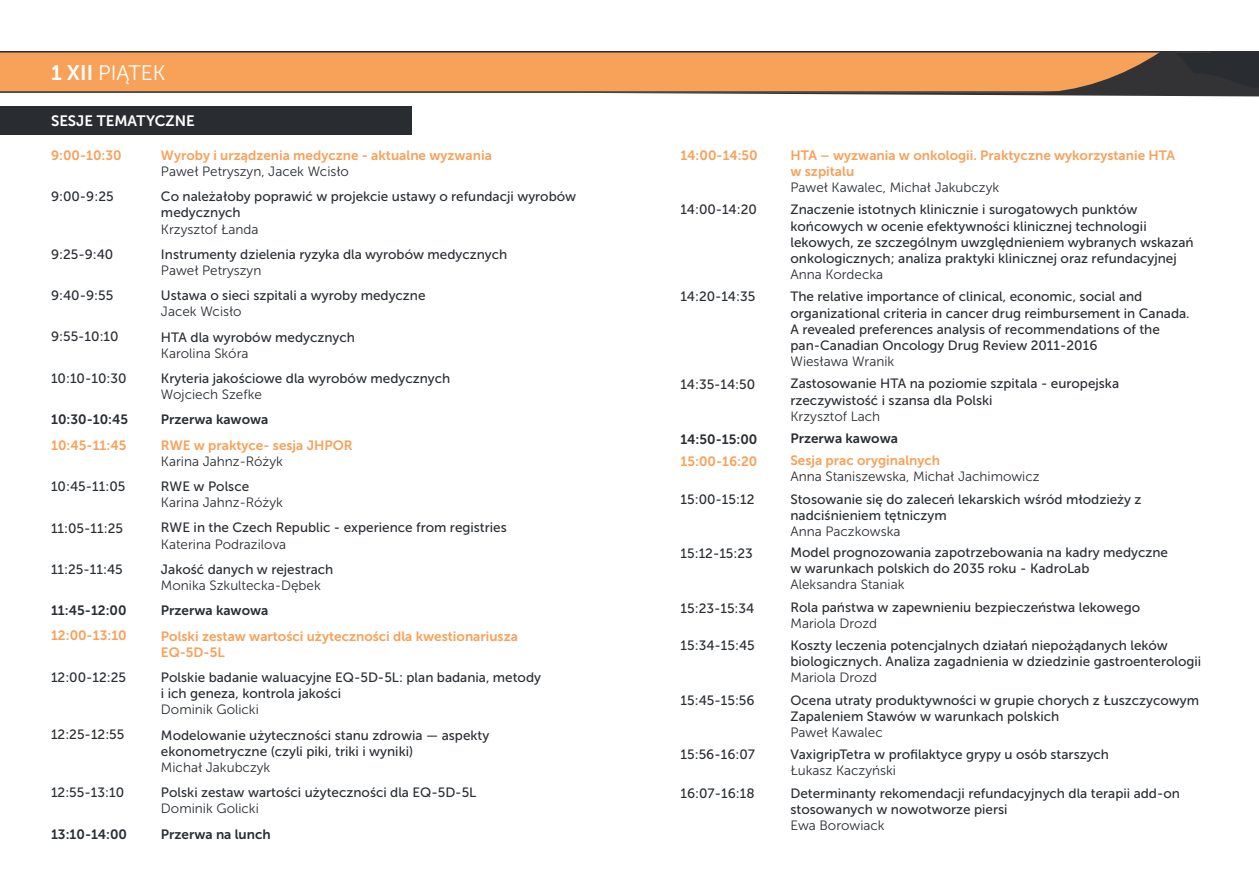
<style>
.page{position:relative;width:1259px;height:893px;background:#fff}
.page>*{position:absolute;margin:0;border:0;box-sizing:border-box;transform-origin:0 0}
.t1{font:21px "Museo Sans 300";color:#fff}
.t2{font:15px "Museo Sans 700";color:#fff}
.t3{font:13.5px/16.2px "Museo Sans 500";color:#292d32}
.t4{font:13.5px "Museo Sans 300";color:#292d32}
.t5{font:13.5px/16.2px "Museo Sans 700";color:#f8a159}
.t6{font:13.5px "Museo Sans 700";color:#292d32}
.s1{font-family:"Museo Sans 700"}
</style>
<div class="page">
<svg style="left:0;top:51px;width:570px;height:42px;background:#e99856"></svg>
<svg style="left:570px;top:51px;width:689px;height:46px;background:#c18757"></svg>
<div style="left:0;top:106px;width:412px;height:29px;background:#292d32"></div>
<h1 class="t1" style="left:51px;top:62px;width:116px"><span class="s1">1 XII</span> PIĄTEK</h1>
<p class="t2" style="left:51px;top:113px;width:145px">SESJE TEMATYCZNE</p>
<p class="t5" style="left:51px;top:147px;width:72px">9:00-10:30</p>
<p class="t3" style="left:51px;top:189px;width:64px">9:00-9:25</p>
<p class="t5" style="left:161px;top:147px;width:332px">Wyroby i urządzenia medyczne - aktualne wyzwania</p>
<p class="t4" style="left:161px;top:164px;width:189px">Paweł Petryszyn, Jacek Wcisło</p>
<p class="t3" style="left:161px;top:188px;width:417px">Co należałoby poprawić w projekcie ustawy o refundacji wyrobów medycznych</p>
<p class="t4" style="left:161px;top:222px;width:99px">Krzysztof Łanda</p>
<p class="t3" style="left:161px;top:246px;width:348px">Instrumenty dzielenia ryzyka dla wyrobów medycznych</p>
<p class="t4" style="left:161px;top:263px;width:102px">Paweł Petryszyn</p>
<p class="t3" style="left:161px;top:288px;width:266px">Ustawa o sieci szpitali a wyroby medyczne</p>
<p class="t4" style="left:161px;top:304px;width:82px">Jacek Wcisło</p>
<p class="t3" style="left:161px;top:329px;width:195px">HTA dla wyrobów medycznych</p>
<p class="t4" style="left:161px;top:346px;width:89px">Karolina Skóra</p>
<p class="t3" style="left:161px;top:370px;width:291px">Kryteria jakościowe dla wyrobów medycznych</p>
<p class="t4" style="left:161px;top:387px;width:102px">Wojciech Szefke</p>
<p class="t6" style="left:161px;top:412px;width:109px">Przerwa kawowa</p>
<p class="t5" style="left:161px;top:437px;width:193px">RWE w praktyce- sesja JHPOR</p>
<p class="t4" style="left:161px;top:454px;width:124px">Karina Jahnz-Różyk</p>
<p class="t3" style="left:161px;top:478px;width:90px">RWE w Polsce</p>
<p class="t4" style="left:161px;top:495px;width:124px">Karina Jahnz-Różyk</p>
<p class="t3" style="left:161px;top:520px;width:347px">RWE in the Czech Republic - experience from registries</p>
<p class="t4" style="left:161px;top:537px;width:127px">Katerina Podrazilova</p>
<p class="t3" style="left:161px;top:561px;width:174px">Jakość danych w rejestrach</p>
<p class="t4" style="left:161px;top:578px;width:161px">Monika Szkultecka-Dębek</p>
<p class="t6" style="left:161px;top:603px;width:109px">Przerwa kawowa</p>
<p class="t5" style="left:161px;top:628px;width:358px">Polski zestaw wartości użyteczności dla kwestionariusza<br>EQ-5D-5L</p>
<p class="t3" style="left:161px;top:669px;width:381px">Polskie badanie waluacyjne EQ-5D-5L: plan badania, metody i ich geneza, kontrola jakości</p>
<p class="t4" style="left:161px;top:702px;width:99px">Dominik Golicki</p>
<p class="t3" style="left:161px;top:727px;width:330px">Modelowanie użyteczności stanu zdrowia — aspekty ekonometryczne (czyli piki, triki i wyniki)</p>
<p class="t4" style="left:161px;top:760px;width:111px">Michał Jakubczyk</p>
<p class="t3" style="left:161px;top:784px;width:317px">Polski zestaw wartości użyteczności dla EQ-5D-5L</p>
<p class="t4" style="left:161px;top:801px;width:99px">Dominik Golicki</p>
<p class="t6" style="left:161px;top:826px;width:111px">Przerwa na lunch</p>
<p class="t3" style="left:51px;top:246px;width:64px">9:25-9:40</p>
<p class="t3" style="left:51px;top:288px;width:64px">9:40-9:55</p>
<p class="t3" style="left:51px;top:329px;width:69px">9:55-10:10</p>
<p class="t3" style="left:51px;top:370px;width:77px">10:10-10:30</p>
<p class="t6" style="left:51px;top:412px;width:79px">10:30-10:45</p>
<p class="t5" style="left:51px;top:437px;width:77px">10:45-11:45</p>
<p class="t3" style="left:51px;top:478px;width:76px">10:45-11:05</p>
<p class="t3" style="left:51px;top:520px;width:74px">11:05-11:25</p>
<p class="t3" style="left:51px;top:561px;width:73px">11:25-11:45</p>
<p class="t6" style="left:51px;top:603px;width:77px">11:45-12:00</p>
<p class="t5" style="left:51px;top:628px;width:77px">12:00-13:10</p>
<p class="t3" style="left:51px;top:669px;width:77px">12:00-12:25</p>
<p class="t3" style="left:51px;top:726px;width:75px">12:25-12:55</p>
<p class="t3" style="left:51px;top:784px;width:75px">12:55-13:10</p>
<p class="t6" style="left:51px;top:826px;width:78px">13:10-14:00</p>
<p class="t5" style="left:680px;top:147px;width:79px">14:00-14:50</p>
<p class="t3" style="left:680px;top:202px;width:78px">14:00-14:20</p>
<p class="t3" style="left:680px;top:288px;width:76px">14:20-14:35</p>
<p class="t3" style="left:680px;top:376px;width:76px">14:35-14:50</p>
<p class="t6" style="left:680px;top:431px;width:78px">14:50-15:00</p>
<p class="t5" style="left:680px;top:453px;width:78px">15:00-16:20</p>
<p class="t3" style="left:680px;top:491px;width:75px">15:00-15:12</p>
<p class="t3" style="left:680px;top:545px;width:74px">15:12-15:23</p>
<p class="t3" style="left:680px;top:600px;width:75px">15:23-15:34</p>
<p class="t3" style="left:680px;top:637px;width:76px">15:34-15:45</p>
<p class="t3" style="left:680px;top:692px;width:76px">15:45-15:56</p>
<p class="t3" style="left:680px;top:746px;width:76px">15:56-16:07</p>
<p class="t3" style="left:680px;top:785px;width:76px">16:07-16:18</p>
<p class="t5" style="left:790px;top:147px;width:386px">HTA – wyzwania w onkologii. Praktyczne wykorzystanie HTA w szpitalu</p>
<p class="t4" style="left:790px;top:180px;width:210px">Paweł Kawalec, Michał Jakubczyk</p>
<p class="t3" style="left:790px;top:202px;width:405px">Znaczenie istotnych klinicznie i surogatowych punktów końcowych w ocenie efektywności klinicznej technologii lekowych, ze szczególnym uwzględnieniem wybranych wskazań onkologicznych; analiza praktyki klinicznej oraz refundacyjnej</p>
<p class="t4" style="left:790px;top:267px;width:94px">Anna Kordecka</p>
<p class="t3" style="left:790px;top:289px;width:401px">The relative importance of clinical, economic, social and organizational criteria in cancer drug reimbursement in Canada.<br>A revealed preferences analysis of recommendations of the pan-Canadian Oncology Drug Review 2011-2016</p>
<p class="t4" style="left:790px;top:354px;width:105px">Wiesława Wranik</p>
<p class="t3" style="left:790px;top:376px;width:330px">Zastosowanie HTA na poziomie szpitala - europejska rzeczywistość i szansa dla Polski</p>
<p class="t4" style="left:790px;top:409px;width:91px">Krzysztof Lach</p>
<p class="t6" style="left:790px;top:431px;width:109px">Przerwa kawowa</p>
<p class="t5" style="left:790px;top:452px;width:151px">Sesja prac oryginalnych</p>
<p class="t4" style="left:790px;top:469px;width:251px">Anna Staniszewska, Michał Jachimowicz</p>
<p class="t3" style="left:790px;top:491px;width:352px">Stosowanie się do zaleceń lekarskich wśród młodzieży z nadciśnieniem tętniczym</p>
<p class="t4" style="left:790px;top:524px;width:111px">Anna Paczkowska</p>
<p class="t3" style="left:790px;top:544px;width:379px">Model prognozowania zapotrzebowania na kadry medyczne w warunkach polskich do 2035 roku - KadroLab</p>
<p class="t4" style="left:790px;top:577px;width:115px">Aleksandra Staniak</p>
<p class="t3" style="left:790px;top:599px;width:351px">Rola państwa w zapewnieniu bezpieczeństwa lekowego</p>
<p class="t4" style="left:790px;top:616px;width:88px">Mariola Drozd</p>
<p class="t3" style="left:790px;top:637px;width:412px">Koszty leczenia potencjalnych działań niepożądanych leków biologicznych. Analiza zagadnienia w dziedzinie gastroenterologii</p>
<p class="t4" style="left:790px;top:670px;width:88px">Mariola Drozd</p>
<p class="t3" style="left:790px;top:692px;width:410px">Ocena utraty produktywności w grupie chorych z Łuszczycowym<br>Zapaleniem Stawów w warunkach polskich</p>
<p class="t4" style="left:790px;top:725px;width:94px">Paweł Kawalec</p>
<p class="t3" style="left:790px;top:746px;width:320px">VaxigripTetra w profilaktyce grypy u osób starszych</p>
<p class="t4" style="left:790px;top:763px;width:107px">Łukasz Kaczyński</p>
<p class="t3" style="left:790px;top:785px;width:391px">Determinanty rekomendacji refundacyjnych dla terapii add-on stosowanych w nowotworze piersi</p>
<p class="t4" style="left:790px;top:818px;width:96px">Ewa Borowiack</p>
</div>
